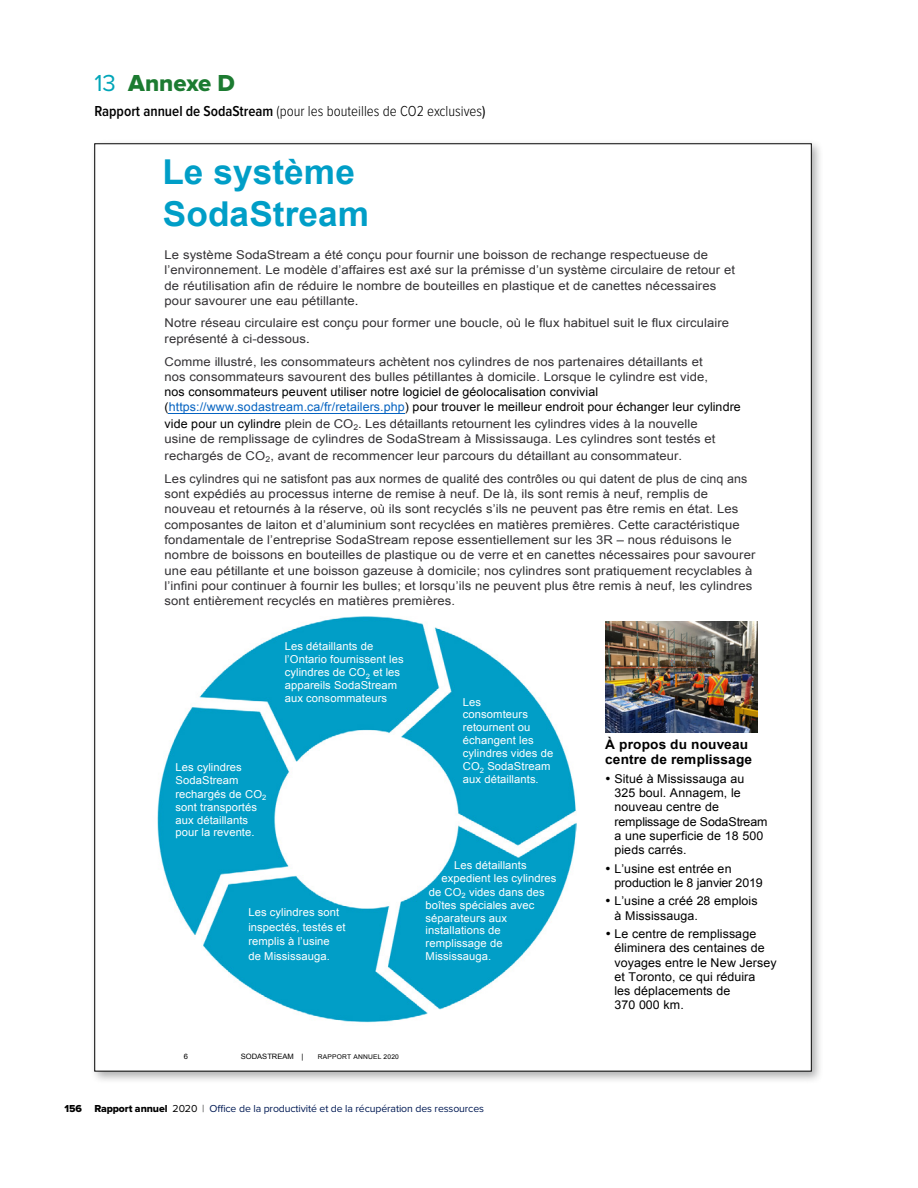
<style>
.page{position:relative;width:918px;height:1188px;background:#fff}
.page>*{position:absolute;margin:0;border:0;box-sizing:border-box;transform-origin:0 0}
.t1{font:700 34.35px/41.4px "Arial";letter-spacing:.005em;color:#009ec7}
.t2{font:24px "Proxima Nova Extrabld";color:#1c7b31}
.t3{font:300 15px "Proxima Nova Cond";color:#000101}
.t4{font:700 13.35px/15.3px "Arial";letter-spacing:.01em;color:#000}
.t5{font:12.15px/15.3px "Arial";letter-spacing:.01em;color:#343235;scale:1.08 1}
.t6{font:12.15px/14.2px "Arial";letter-spacing:.005em;color:#000}
.t7{font:10.95px/12.9px "Arial";letter-spacing:.01em;color:#fff}
.t8{font:10.5px "Proxima Nova";letter-spacing:-.01em;color:#001a54}
.t9{font:7.35px "Arial";color:#000}
.t10{font:6.45px "Arial";letter-spacing:.025em;color:#000}
.s1{font-family:"Proxima Nova";color:#00a5b8}
.s2{font-weight:600}
.s3{font-weight:400}
.s4{color:#000}
.s5{color:#0563c1}
.s6{font-family:"Proxima Nova Extrabld";color:#000}
</style>
<div class="page">
<div style="left:91px;top:139px;width:733px;height:945px;background:#424345;opacity:.42"></div>
<div style="left:95px;top:144px;width:716px;height:927px;background:#fff"></div>
<img style="left:157px;top:616px;width:420px;height:407px">
<hr style="left:169px;top:413px;width:236px;height:1px;background:#0563c1">
<img style="left:606px;top:622px;width:151px;height:111px">
<h2 class="t2" style="left:94px;top:70px;width:142px"><span class="s1">13</span> Annexe D</h2>
<p class="t3" style="left:95px;top:103px;width:393px"><span class="s2">Rapport annuel de SodaStream</span> (pour les bouteilles de CO2 exclusives<span class="s3">)</span></p>
<h1 class="t1" style="left:162px;top:152px;width:208px">Le système<br>SodaStream</h1>
<p class="t5" style="left:165px;top:247px;width:530px">Le système SodaStream a été conçu pour fournir une boisson de rechange respectueuse de l’environnement. Le modèle d’affaires est axé sur la prémisse d’un système circulaire de retour et de réutilisation afin de réduire le nombre de bouteilles en plastique et de canettes nécessaires pour savourer une eau pétillante<span class="s4">.</span></p>
<p class="t5" style="left:165px;top:316px;width:524px">Notre réseau circulaire est conçu pour former une boucle, où le flux habituel suit le flux circulaire représenté à ci-dessous<span class="s4">.</span></p>
<p class="t5" style="left:165px;top:354px;width:505px">Comme illustré, les consommateurs achètent nos cylindres de nos partenaires détaillants et nos consommateurs savourent des bulles pétillantes à domicile. Lorsque le cylindre est vide,</p>
<p class="t5" style="left:165px;top:384px;width:535px;line-height:15.9px"><span class="s4">nos consommateurs peuvent utiliser notre logiciel de géolocalisation convivial (</span><span class="s5">https://www.sodastream.ca/fr/retailers.php</span><span class="s4">) pour trouver le meilleur endroit pour échanger leur cylindre vide pour un cylindre</span> plein de CO<sub>2</sub>. Les détaillants retournent les cylindres vides à la nouvelle<br>usine de remplissage de cylindres de SodaStream à Mississauga. Les cylindres sont testés et rechargés de CO<sub>2</sub>, avant de recommencer leur parcours du détaillant au consommateur.</p>
<p class="t5" style="left:165px;top:471px;width:549px">Les cylindres qui ne satisfont pas aux normes de qualité des contrôles ou qui datent de plus de cinq ans sont expédiés au processus interne de remise à neuf. De là, ils sont remis à neuf, remplis de nouveau et retournés à la réserve, où ils sont recyclés s’ils ne peuvent pas être remis en état. Les composantes de laiton et d’aluminium sont recyclées en matières premières. Cette caractéristique fondamentale de l’entreprise SodaStream repose essentiellement sur les 3R – nous réduisons le nombre de boissons en bouteilles de plastique ou de verre et en canettes nécessaires pour savourer une eau pétillante et une boisson gazeuse à domicile; nos cylindres sont pratiquement recyclables à l’infini pour continuer à fournir les bulles; et lorsqu’ils ne peuvent plus être remis à neuf, les cylindres sont entièrement recyclés en matières premières.</p>
<p class="t7" style="left:285px;top:640px;width:120px">Les détaillants de l’Ontario fournissent les cylindres de CO<sub>2</sub> et les appareils SodaStream aux consommateurs</p>
<p class="t7" style="left:463px;top:695px;width:92px">Les<br>consomteurs retournent ou échangent les cylindres vides de<br>CO<sub>2</sub> SodaStream aux détaillants.</p>
<p class="t4" style="left:605px;top:736px;width:148px">À propos du nouveau centre de remplissage</p>
<p class="t6" style="left:614px;top:772px;width:155px;text-indent:-9px">• Situé à Mississauga au<br>325 boul. Annagem, le nouveau centre de remplissage de SodaStream a une superficie de 18 500 pieds carrés.</p>
<p class="t6" style="left:614px;top:861px;width:150px;text-indent:-9px">• L’usine est entrée en production le 8 janvier 2019</p>
<p class="t6" style="left:614px;top:894px;width:145px;text-indent:-9px">• L’usine a créé 28 emplois à Mississauga.</p>
<p class="t6" style="left:614px;top:927px;width:164px;text-indent:-9px">• Le centre de remplissage éliminera des centaines de voyages entre le New Jersey et Toronto, ce qui réduira<br>les déplacements de<br>370 000 km.</p>
<p class="t7" style="left:176px;top:761px;width:68px">Les cylindres<br>SodaStream</p>
<p class="t7" style="left:176px;top:787px;width:92px">rechargés de CO<sub>2 </sub>sont transportés aux détaillants pour la revente.</p>
<p class="t7" style="left:454px;top:859px;width:74px">Les détaillants</p>
<p class="t7" style="left:441px;top:872px;width:117px">expedient les cylindres</p>
<p class="t7" style="left:429px;top:885px;width:118px">de CO<sub>2</sub> vides dans des</p>
<p class="t7" style="left:426px;top:899px;width:110px">boîtes spéciales avec</p>
<p class="t7" style="left:426px;top:911px;width:83px">séparateurs aux</p>
<p class="t7" style="left:426px;top:924px;width:77px">installations de</p>
<p class="t7" style="left:426px;top:937px;width:79px">remplissage de</p>
<p class="t7" style="left:426px;top:950px;width:67px">Mississauga.</p>
<p class="t7" style="left:248px;top:905px;width:99px;line-height:14.9px">Les cylindres sont inspectés, testés et remplis à l’usine<br>de Mississauga.</p>
<p class="t9" style="left:184px;top:1052px;width:6px">6</p>
<p class="t9" style="left:241px;top:1052px;width:64px">SODASTREAM |</p>
<p class="t10" style="left:318px;top:1053px;width:83px">RAPPORT ANNUEL 2020</p>
<p class="t8" style="left:65px;top:1104px;width:421px"><span class="s6">156 Rapport annuel</span> <span class="s4">2020 |</span> Office de la productivité et de la récupération des ressources</p>
</div>
